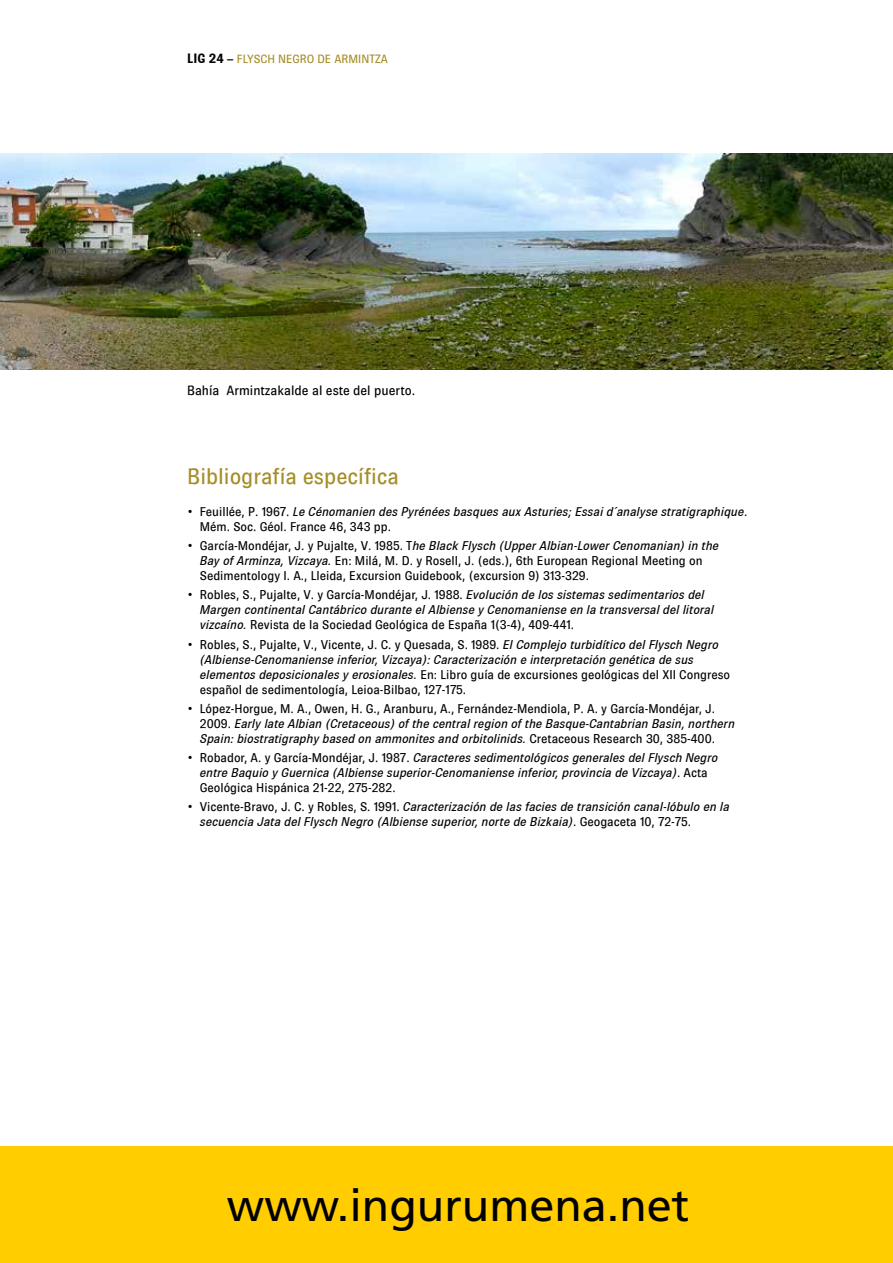
<style>
.page{position:relative;width:893px;height:1263px;background:#fff}
.page>*{position:absolute;margin:0;border:0;box-sizing:border-box;transform-origin:0 0}
.t1{font:45px "Frutiger";color:#000}
.t2{font:22.5px "Brown";color:#a58d28}
.t3{font:13.5px "Brown";color:#000}
.t4{font:italic 12.75px/15px "Brown";color:#000}
.t5{font:12.75px/15px "Brown";color:#000}
.t6{font:12px "Brown";color:#a58d28}
.s1{font-weight:700;font-size:13.5px;color:#000}
.s2{color:#000}
.s3{font-style:normal}
.s4{font-style:italic}
</style>
<div class="page">
<img style="left:0;top:153px;width:893px;height:217px">
<div style="left:0;top:1146px;width:893px;height:117px;background:#ffcd00"></div>
<p class="t6" style="left:187px;top:52px;width:202px"><span class="s1">LIG 24</span> <span class="s2">–</span> Flysch Negro de Armintza</p>
<p class="t3" style="left:187px;top:383px;width:230px">Bahía Armintzakalde al este del puerto.</p>
<h2 class="t2" style="left:187px;top:463px;width:213px">Bibliografía específica</h2>
<p class="t4" style="left:200px;top:504px;width:549px;text-indent:-13px"><span class="s3">• Feuillée, P. 1967.</span> Le Cénomanien des Pyrénées basques aux Asturies; Essai d´analyse stratigraphique<span class="s3">.<br>Mém. Soc. Géol. France 46, 343 pp.</span></p>
<p class="t5" style="left:200px;top:538px;width:520px;text-indent:-13px">• García-Mondéjar, J. y Pujalte, V. 1985. T<span class="s4">he Black Flysch (Upper Albian-Lower Cenomanian) in the<br>Bay of Arminza, Vizcaya.</span> En: Milá, M. D. y Rosell, J. (eds.), 6th European Regional Meeting on<br>Sedimentology I. A., Lleida, Excursion Guidebook, (excursion 9) 313-329.</p>
<p class="t4" style="left:200px;top:587px;width:516px;text-indent:-13px"><span class="s3">• Robles, S., Pujalte, V. y García-Mondéjar, J. 1988.</span> Evolución de los sistemas sedimentarios del<br>Margen continental Cantábrico durante el Albiense y Cenomaniense en la transversal del litoral vizcaíno. <span class="s3">Revista de la Sociedad Geológica de España 1(3-4), 409-441.</span></p>
<p class="t4" style="left:200px;top:637px;width:532px;text-indent:-13px"><span class="s3">• Robles, S., Pujalte, V., Vicente, J. C. y Quesada, S. 1989.</span> El Complejo turbidítico del Flysch Negro (Albiense-Cenomaniense inferior, Vizcaya): Caracterización e interpretación genética de sus elementos deposicionales y erosionales. <span class="s3">En: Libro guía de excursiones geológicas del XII Congreso español de sedimentología, Leioa-Bilbao, 127-175.</span></p>
<p class="t4" style="left:200px;top:701px;width:537px;text-indent:-13px"><span class="s3">• López-Horgue, M. A., Owen, H. G., Aranburu, A., Fernández-Mendiola, P. A. y García-Mondéjar, J.<br>2009.</span> Early late Albian (Cretaceous) of the central region of the Basque-Cantabrian Basin, northern<br>Spain: biostratigraphy based on ammonites and orbitolinids. <span class="s3">Cretaceous Research 30, 385-400.</span></p>
<p class="t4" style="left:200px;top:750px;width:520px;text-indent:-13px"><span class="s3">• Robador, A. y García-Mondéjar, J. 1987.</span> Caracteres sedimentológicos generales del Flysch Negro entre Baquio y Guernica (Albiense superior-Cenomaniense inferior, provincia de Vizcaya)<span class="s3">. Acta<br>Geológica Hispánica 21-22, 275-282.</span></p>
<p class="t4" style="left:200px;top:799px;width:531px;text-indent:-13px"><span class="s3">• Vicente-Bravo, J. C. y Robles, S. 1991.</span> Caracterización de las facies de transición canal-lóbulo en la secuencia Jata del Flysch Negro (Albiense superior, norte de Bizkaia)<span class="s3">. Geogaceta 10, 72-75.</span></p>
<h1 class="t1" style="left:227px;top:1179px;width:464px">www.ingurumena.net</h1>
</div>
